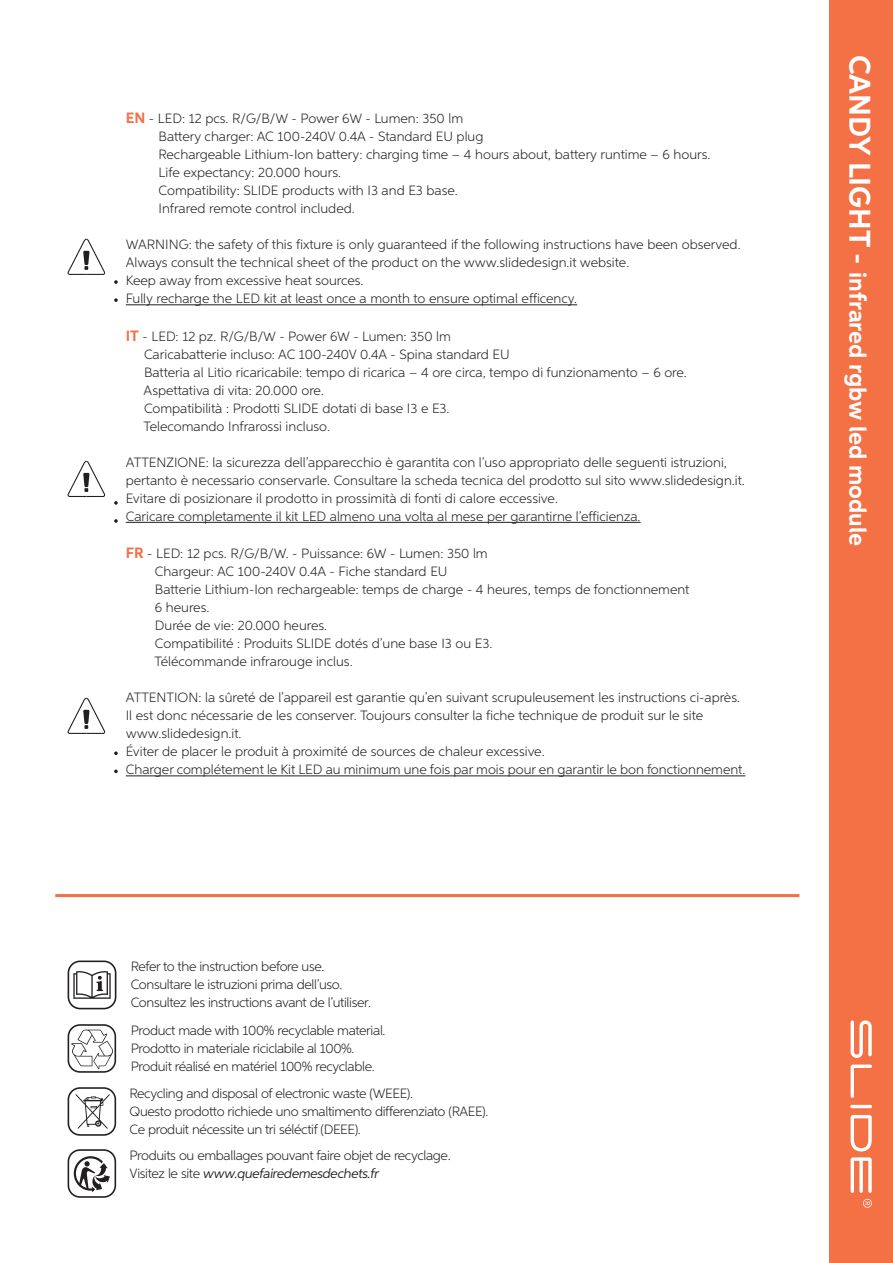
<style>
.page{position:relative;width:893px;height:1263px;background:#fff}
.page>*{position:absolute;margin:0;border:0;box-sizing:border-box;transform-origin:0 0}
.t1{font:700 24px "Aspira";color:#fff}
.t2{font:300 13.5px/18px "Aspira";color:#231f20}
.t3{font:300 13.5px/18px "Aspira";letter-spacing:-.025em;color:#231f20}
.s1{font-weight:700;font-size:15px;color:#f37144}
.s2{font-weight:400;font-style:italic}
.s3{font-size:30px}
</style>
<div class="page">
<div style="left:829px;top:0;width:64px;height:1263px;background:#f37144"></div>
<svg style="left:863px;top:1199px;width:9px;height:9px"></svg>
<hr style="left:850px;top:1105px;width:22px;height:3px;background:#fff;border-radius:2px">
<svg style="left:851px;top:1115px;width:21px;height:36px"></svg>
<svg style="left:851px;top:1064px;width:21px;height:34px"></svg>
<svg style="left:851px;top:1157px;width:21px;height:36px"></svg>
<svg style="left:851px;top:1020px;width:21px;height:38px"></svg>
<hr style="left:0;top:0;width:1px;height:1263px;background:#f37144">
<hr style="left:126px;top:304px;width:451px;height:1px;background:#231f20">
<hr style="left:126px;top:522px;width:515px;height:1px;background:#231f20">
<hr style="left:126px;top:775px;width:619px;height:1px;background:#231f20">
<svg style="left:68px;top:239px;width:37px;height:36px"></svg>
<svg style="left:68px;top:461px;width:37px;height:36px"></svg>
<svg style="left:68px;top:698px;width:37px;height:36px"></svg>
<svg style="left:114px;top:751px;width:4px;height:4px"></svg>
<svg style="left:114px;top:769px;width:4px;height:4px"></svg>
<svg style="left:114px;top:501px;width:4px;height:4px"></svg>
<svg style="left:114px;top:519px;width:4px;height:4px"></svg>
<svg style="left:114px;top:280px;width:4px;height:4px"></svg>
<svg style="left:114px;top:298px;width:4px;height:4px"></svg>
<svg style="left:68px;top:1087px;width:48px;height:49px"></svg>
<svg style="left:68px;top:1024px;width:48px;height:49px"></svg>
<svg style="left:68px;top:1149px;width:48px;height:49px"></svg>
<svg style="left:68px;top:960px;width:48px;height:49px"></svg>
<hr style="left:55px;top:894px;width:744px;height:3px;background:#f37144">
<p class="t2" style="left:159px;top:109px;width:553px;text-indent:-33px"><span class="s1">EN</span> - LED: 12 pcs. R/G/B/W - Power 6W - Lumen: 350 lm<br>Battery charger: AC 100-240V 0.4A - Standard EU plug<br>Rechargeable Lithium-Ion battery: charging time – 4 hours about, battery runtime – 6 hours.<br>Life expectancy: 20.000 hours.<br>Compatibility: SLIDE products with I3 and E3 base.<br>Infrared remote control included.</p>
<p class="t2" style="left:126px;top:235px;width:616px">WARNING: the safety of this fixture is only guaranteed if the following instructions have been observed.<br>Always consult the technical sheet of the product on the www.slidedesign.it website.<br>Keep away from excessive heat sources.<br>Fully recharge the LED kit at least once a month to ensure optimal efficency.</p>
<p class="t2" style="left:144px;top:327px;width:545px;text-indent:-18px"><span class="s1">IT</span> - LED: 12 pz. R/G/B/W - Power 6W - Lumen: 350 lm<br>Caricabatterie incluso: AC 100-240V 0.4A - Spina standard EU<br>Batteria al Litio ricaricabile: tempo di ricarica – 4 ore circa, tempo di funzionamento – 6 ore.<br>Aspettativa di vita: 20.000 ore.<br>Compatibilità : Prodotti SLIDE dotati di base I3 e E3.<br>Telecomando Infrarossi incluso.</p>
<p class="t2" style="left:126px;top:453px;width:621px">ATTENZIONE: la sicurezza dell’apparecchio è garantita con l’uso appropriato delle seguenti istruzioni, pertanto è necessario conservarle. Consultare la scheda tecnica del prodotto sul sito www.slidedesign.it.<br>Evitare di posizionare il prodotto in prossimità di fonti di calore eccessive.<br>Caricare completamente il kit LED almeno una volta al mese per garantirne l’efficienza.</p>
<p class="t2" style="left:155px;top:544px;width:536px;text-indent:-29px"><span class="s1">FR</span> - LED: 12 pcs. R/G/B/W. - Puissance: 6W - Lumen: 350 lm<br>Chargeur: AC 100-240V 0.4A - Fiche standard EU<br>Batterie Lithium-Ion rechargeable: temps de charge - 4 heures, temps de fonctionnement 6 heures.<br>Durée de vie: 20.000 heures.<br>Compatibilité : Produits SLIDE dotés d’une base I3 ou E3.<br>Télécommande infrarouge inclus.</p>
<p class="t2" style="left:126px;top:688px;width:621px">ATTENTION: la sûreté de l’appareil est garantie qu’en suivant scrupuleusement les instructions ci-après.<br>Il est donc nécessarie de les conserver. Toujours consulter la fiche technique de produit sur le site www.slidedesign.it.<br>Éviter de placer le produit à proximité de sources de chaleur excessive.<br>Charger complétement le Kit LED au minimum une fois par mois pour en garantir le bon fonctionnement.</p>
<p class="t3" style="left:131px;top:957px;width:242px">Refer to the instruction before use.<br>Consultare le istruzioni prima dell’uso.<br>Consultez les instructions avant de l’utiliser.</p>
<p class="t3" style="left:131px;top:1021px;width:256px">Product made with 100% recyclable material.<br>Prodotto in materiale riciclabile al 100%.<br>Produit réalisé en matériel 100% recyclable.</p>
<p class="t3" style="left:130px;top:1084px;width:360px">Recycling and disposal of electronic waste (WEEE).<br>Questo prodotto richiede uno smaltimento differenziato (RAEE).<br>Ce produit nécessite un tri séléctif (DEEE).</p>
<p class="t3" style="left:130px;top:1146px;width:323px">Produits ou emballages pouvant faire objet de recyclage.<br>Visitez le site <span class="s2">www.quefairedemesdechets.fr</span></p>
<h1 class="t1" style="left:873px;top:55px;width:493px;rotate:90deg"><span class="s3">CANDY LIGHT -</span> infrared rgbw led module</h1>
</div>
